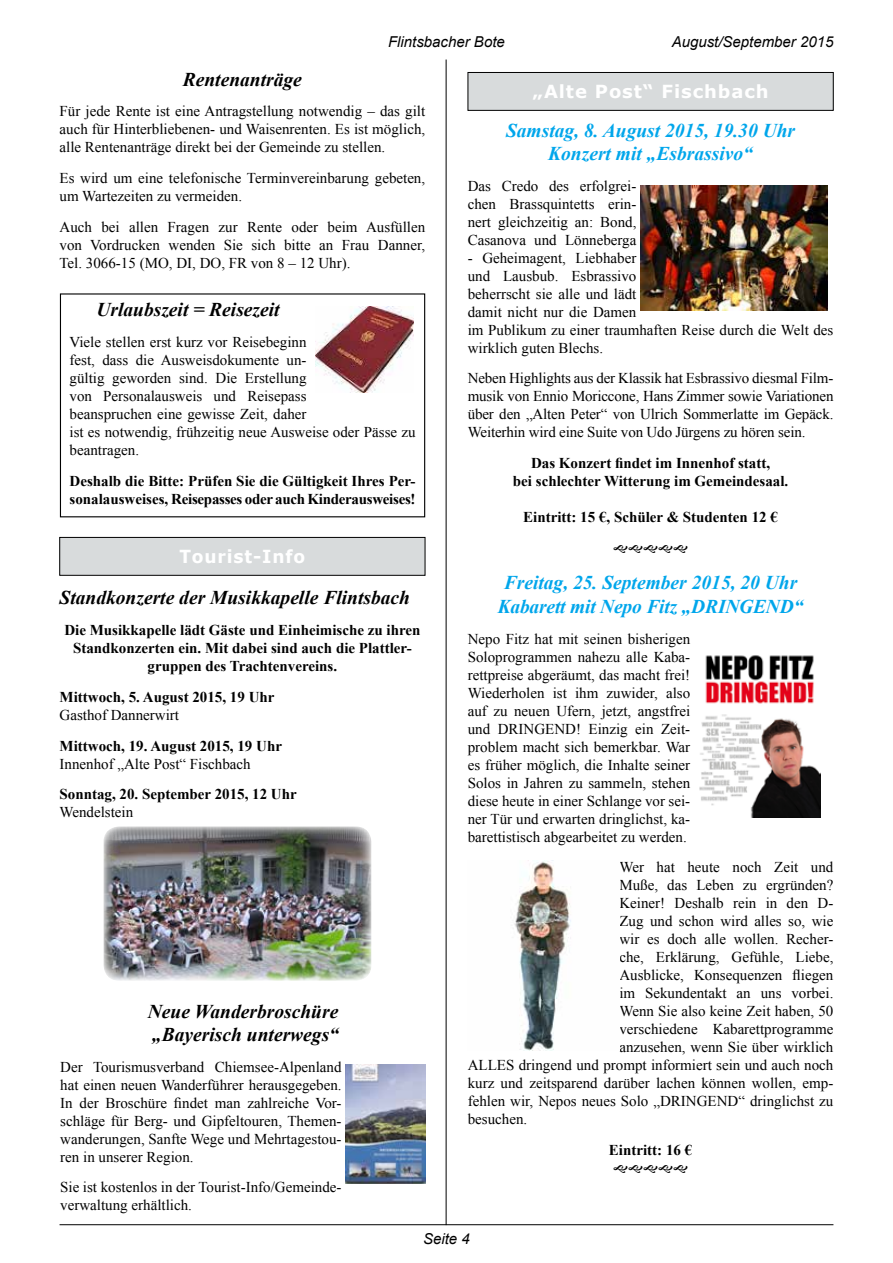
<style>
.page{position:relative;width:893px;height:1263px;background:#fff}
.page>*{position:absolute;margin:0;border:0;box-sizing:border-box;transform-origin:0 0}
.t1{font:italic 700 19.5px/23.4px "Times New Roman";color:#000}
.t2{font:italic 700 19.5px/23.4px "Times New Roman";color:#00a6eb;text-align:center}
.t3{font:700 18px "Verdana";letter-spacing:.05em;color:#fff}
.t4{font:700 18px "Verdana";letter-spacing:.05em;color:#fff;scale:.95 1}
.t5{font:15px/18px "Times New Roman";color:#000;text-align:justify}
.t6{font:700 15px/18px "Times New Roman";color:#000;text-align:center}
.t7{font:italic 15px "Arial";color:#000}
</style>
<div class="page">
<hr style="left:60px;top:1224px;width:773px;height:1px;background:#000">
<hr style="left:446px;top:60px;width:1px;height:1165px;background:#000">
<div style="left:60px;top:293px;width:365px;height:224px;border:1px solid #000"></div>
<img style="left:315px;top:306px;width:99px;height:87px">
<div style="left:60px;top:537px;width:365px;height:38px;background:#d8dbdc"></div>
<div style="left:60px;top:537px;width:365px;height:38px;border:1px solid #000"></div>
<div style="left:102px;top:825px;width:270px;height:156px;background:#000;opacity:.75"></div>
<div style="left:468px;top:72px;width:365px;height:38px;background:#d8dbdc"></div>
<div style="left:468px;top:72px;width:365px;height:39px;border:1px solid #000"></div>
<img style="left:641px;top:186px;width:187px;height:124px">
<img style="left:699px;top:655px;width:122px;height:162px">
<img style="left:346px;top:1064px;width:79px;height:119px">
<img style="left:514px;top:860px;width:57px;height:190px">
<p class="t7" style="left:388px;top:32px;width:118px">Flintsbacher Bote</p>
<p class="t7" style="left:672px;top:32px;width:163px">August/September 2015</p>
<h1 class="t1" style="left:183px;top:67px;width:121px">Rentenanträge</h1>
<p class="t5" style="left:60px;top:102px;width:367px">Für jede Rente ist eine Antragstellung notwendig – das gilt auch für Hinterbliebenen- und Waisenrenten. Es ist möglich, alle Rentenanträge direkt bei der Gemeinde zu stellen.</p>
<p class="t5" style="left:60px;top:169px;width:367px">Es wird um eine telefonische Terminvereinbarung gebeten, um Wartezeiten zu vermeiden.</p>
<p class="t5" style="left:60px;top:217px;width:367px">Auch bei allen Fragen zur Rente oder beim Ausfüllen von Vordrucken wenden Sie sich bitte an Frau Danner, Tel. 3066-15 (MO, DI, DO, FR von 8 – 12 Uhr).</p>
<h1 class="t1" style="left:96px;top:297px;width:185px">Urlaubszeit = Reisezeit</h1>
<p class="t5" style="left:70px;top:333px;width:348px;text-align:left">Viele stellen erst kurz vor Reisebeginn<br>fest, dass die Ausweisdokumente un-<br>gültig geworden sind. Die Erstellung<br>von Personalausweis und Reisepass<br>beanspruchen eine gewisse Zeit, daher<br>ist es notwendig, frühzeitig neue Ausweise oder Pässe zu beantragen.</p>
<p class="t6" style="left:70px;top:471px;width:348px;text-align:left">Deshalb die Bitte: Prüfen Sie die Gültigkeit Ihres Per&shy;sonalausweises, Reisepasses oder auch Kinderausweises!</p>
<p class="t4" style="left:179px;top:544px;width:134px">Tourist-Info</p>
<h1 class="t1" style="left:60px;top:585px;width:352px">Standkonzerte der Musikkapelle Flintsbach</h1>
<p class="t6" style="left:64px;top:621px;width:358px">Die Musikkapelle lädt Gäste und Einheimische zu ihren<br>Standkonzerten ein. Mit dabei sind auch die Plattler&shy;gruppen des Trachtenvereins.</p>
<p class="t6" style="left:60px;top:687px;width:216px">Mittwoch, 5. August 2015, 19 Uhr</p>
<p class="t5" style="left:60px;top:705px;width:121px">Gasthof Dannerwirt</p>
<p class="t6" style="left:60px;top:736px;width:224px">Mittwoch, 19. August 2015, 19 Uhr</p>
<p class="t5" style="left:60px;top:754px;width:193px">Innenhof „Alte Post“ Fischbach</p>
<p class="t6" style="left:60px;top:785px;width:239px">Sonntag, 20. September 2015, 12 Uhr</p>
<p class="t5" style="left:60px;top:803px;width:75px">Wendelstein</p>
<h1 class="t1" style="left:148px;top:999px;width:193px">Neue Wanderbroschüre „Bayerisch unterwegs“</h1>
<p class="t5" style="left:60px;top:1057px;width:283px">Der Tourismusverband Chiemsee-Alpenland hat einen neuen Wanderführer herausgegeben.<br>In der Broschüre findet man zahlreiche Vor&shy;schläge für Berg- und Gipfeltouren, Themen&shy;wanderungen, Sanfte Wege und Mehrtagestou&shy;ren in unserer Region.</p>
<p class="t5" style="left:60px;top:1178px;width:283px">Sie ist kostenlos in der Tourist-Info/Gemeinde&shy;verwaltung erhältlich.</p>
<p class="t3" style="left:532px;top:79px;width:238px">„Alte Post“ Fischbach</p>
<h1 class="t2" style="left:506px;top:118px;width:291px">Samstag, 8. August 2015, 19.30 Uhr<br>Konzert mit „Esbrassivo“</h1>
<p class="t5" style="left:468px;top:176px;width:170px">Das Credo des erfolgrei&shy;chen Brassquintetts erin&shy;nert gleichzeitig an: Bond, Casanova und Lönneberga</p>
<p class="t5" style="left:468px;top:248px;width:367px;text-align:left">- Geheimagent, Liebhaber<br>und Lausbub. Esbrassivo<br>beherrscht sie alle und lädt<br>damit nicht nur die Damen<br>im Publikum zu einer traumhaften Reise durch die Welt des wirklich guten Blechs.</p>
<p class="t5" style="left:468px;top:369px;width:367px">Neben Highlights aus der Klassik hat Esbrassivo diesmal Film&shy;musik von Ennio Moriccone, Hans Zimmer sowie Variationen über den „Alten Peter“ von Ulrich Sommerlatte im Gepäck.<br>Weiterhin wird eine Suite von Udo Jürgens zu hören sein.</p>
<p class="t6" style="left:513px;top:454px;width:277px">Das Konzert findet im Innenhof statt,<br>bei schlechter Witterung im Gemeindesaal.</p>
<p class="t6" style="left:523px;top:508px;width:256px">Eintritt: 15 €, Schüler &amp; Studenten 12 €</p>
<h1 class="t2" style="left:498px;top:571px;width:307px">Freitag, 25. September 2015, 20 Uhr<br>Kabarett mit Nepo Fitz „DRINGEND“</h1>
<p class="t5" style="left:468px;top:629px;width:224px">Nepo Fitz hat mit seinen bisherigen Soloprogrammen nahezu alle Kaba&shy;rettpreise abgeräumt, das macht frei!<br>Wiederholen ist ihm zuwider, also auf zu neuen Ufern, jetzt, angstfrei und DRINGEND! Einzig ein Zeit&shy;problem macht sich bemerkbar. War es früher möglich, die Inhalte seiner Solos in Jahren zu sammeln, stehen diese heute in einer Schlange vor sei&shy;ner Tür und erwarten dringlichst, ka&shy;barettistisch abgearbeitet zu werden.</p>
<p class="t5" style="left:619px;top:858px;width:216px">Wer hat heute noch Zeit und</p>
<p class="t5" style="left:619px;top:876px;width:216px">Muße, das Leben zu ergründen?</p>
<p class="t5" style="left:619px;top:894px;width:216px">Keiner! Deshalb rein in den D-</p>
<p class="t5" style="left:619px;top:912px;width:216px">Zug und schon wird alles so, wie</p>
<p class="t5" style="left:619px;top:930px;width:216px">wir es doch alle wollen. Recher-</p>
<p class="t5" style="left:619px;top:948px;width:216px">che, Erklärung, Gefühle, Liebe,</p>
<p class="t5" style="left:619px;top:966px;width:216px">Ausblicke, Konsequenzen fliegen</p>
<p class="t5" style="left:619px;top:984px;width:216px">im Sekundentakt an uns vorbei.</p>
<p class="t5" style="left:619px;top:1002px;width:216px">Wenn Sie also keine Zeit haben, 50</p>
<p class="t5" style="left:619px;top:1020px;width:216px">verschiedene Kabarettprogramme</p>
<p class="t5" style="left:619px;top:1038px;width:216px">anzusehen, wenn Sie über wirklich</p>
<p class="t5" style="left:468px;top:1056px;width:367px">ALLES dringend und prompt informiert sein und auch noch</p>
<p class="t5" style="left:468px;top:1074px;width:367px">kurz und zeitsparend darüber lachen können wollen, emp-</p>
<p class="t5" style="left:468px;top:1092px;width:367px">fehlen wir, Nepos neues Solo „DRINGEND“ dringlichst zu</p>
<p class="t5" style="left:468px;top:1110px;width:61px">besuchen.</p>
<p class="t6" style="left:609px;top:1141px;width:85px">Eintritt: 16 €</p>
<p class="t7" style="left:423px;top:1229px;width:48px">Seite 4</p>
</div>
